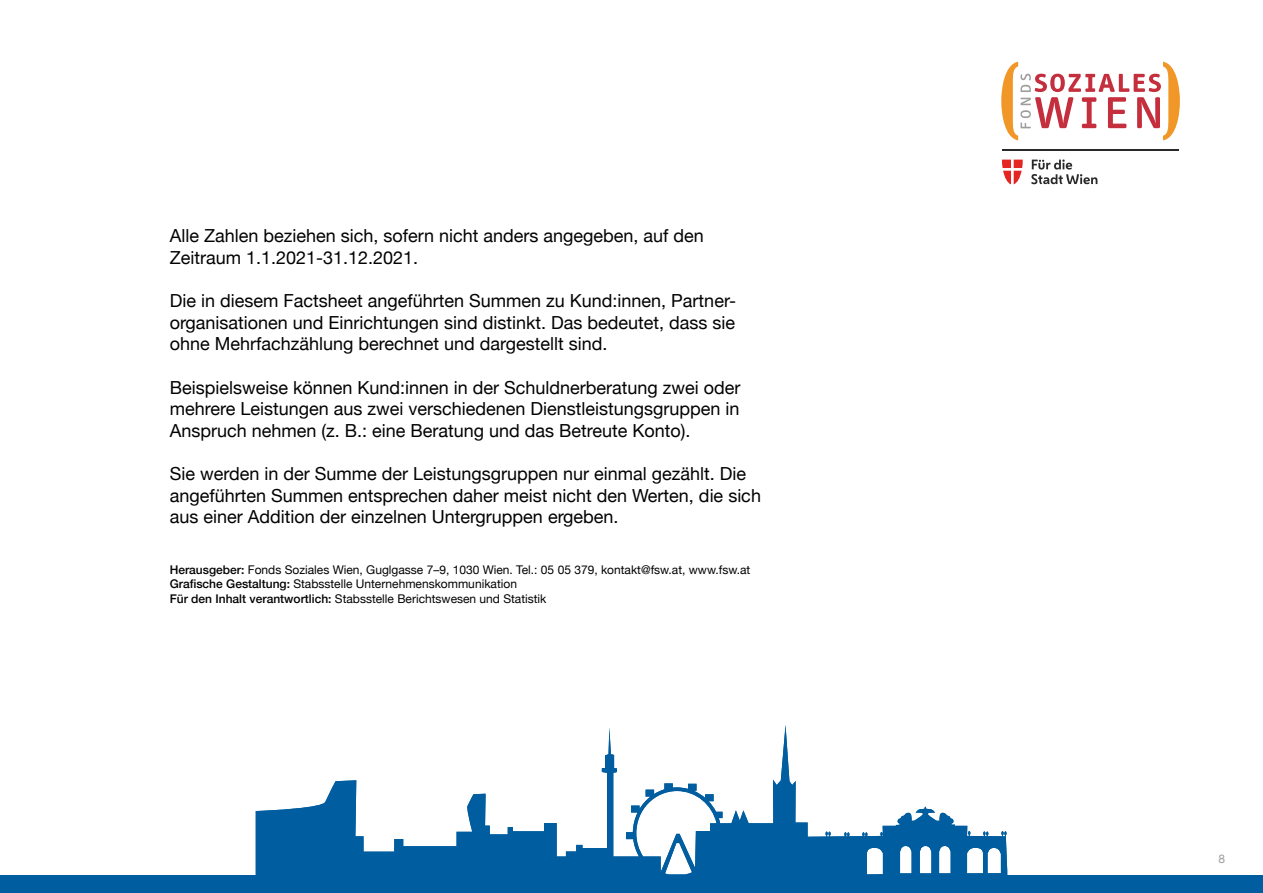
<style>
.page{position:relative;width:1263px;height:893px;background:#fff}
.page>*{position:absolute;margin:0;border:0;box-sizing:border-box;transform-origin:0 0}
.t1{font:18px/21.6px "Helvetica Neue";color:#020203}
.t2{font:12px/14.4px "Helvetica Neue";color:#020203}
.t3{font:12px "Helvetica Neue";color:#9d9d9c}
.s1{font-weight:500}
</style>
<div class="page">
<hr style="left:1002px;top:149px;width:177px;height:1px;background:#29292a">
<svg style="left:1002px;top:160px;width:21px;height:24px"></svg>
<svg style="left:1031px;top:160px;width:66px;height:24px"></svg>
<svg style="left:1001px;top:62px;width:179px;height:78px"></svg>
<svg style="left:256px;top:725px;width:751px;height:151px"></svg>
<div style="left:0;top:876px;width:1263px;height:17px;background:#005d9f"></div>
<p class="t1" style="left:170px;top:226px;width:536px">Alle Zahlen beziehen sich, sofern nicht anders angegeben, auf den<br>Zeitraum 1.1.2021-31.12.2021.</p>
<p class="t1" style="left:170px;top:291px;width:568px;text-align:justify">Die in diesem Factsheet angeführten Summen zu Kund:innen, Partner&shy;organisationen und Einrichtungen sind distinkt. Das bedeutet, dass sie ohne Mehrfachzählung berechnet und dargestellt sind.</p>
<p class="t1" style="left:170px;top:377px;width:572px;text-align:justify">Beispielsweise können Kund:innen in der Schuldnerberatung zwei oder mehrere Leistungen aus zwei verschiedenen Dienstleistungsgruppen in Anspruch nehmen (z. B.: eine Beratung und das Betreute Konto).</p>
<p class="t1" style="left:170px;top:464px;width:593px">Sie werden in der Summe der Leistungsgruppen nur einmal gezählt. Die angeführten Summen entsprechen daher meist nicht den Werten, die sich aus einer Addition der einzelnen Untergruppen ergeben.</p>
<p class="t2" style="left:170px;top:563px;width:582px"><span class="s1">Herausgeber:</span> Fonds Soziales Wien, Guglgasse 7–9, 1030 Wien. Tel.: 05 05 379, kontakt@fsw.at, www.fsw.at<br><span class="s1">Grafische Gestaltung:</span> Stabsstelle Unternehmenskommunikation<br><span class="s1">Für den Inhalt verantwortlich:</span> Stabsstelle Berichtswesen und Statistik</p>
<p class="t3" style="left:1218px;top:850px;width:8px">8</p>
</div>
